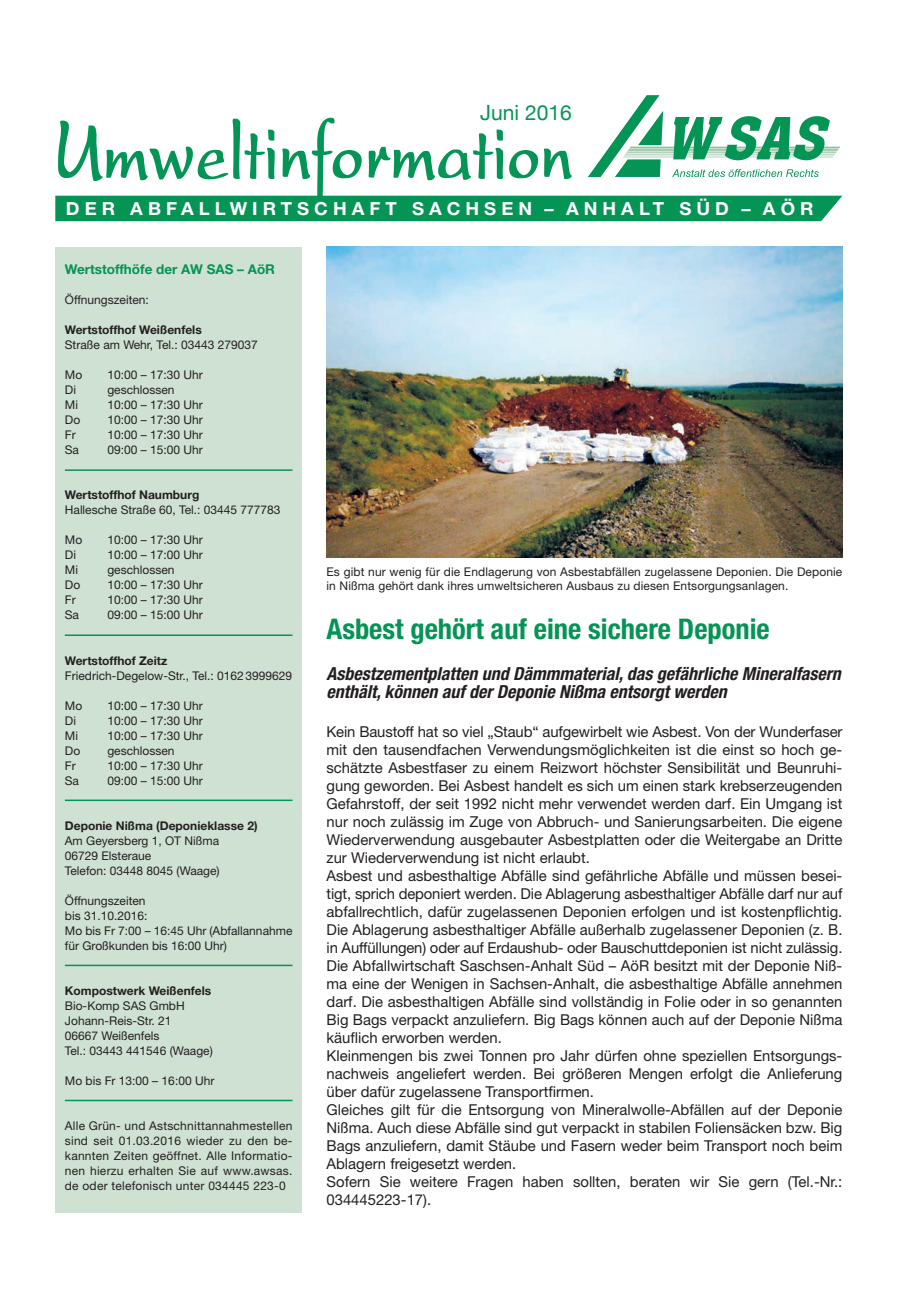
<style>
.page{position:relative;width:919px;height:1289px;background:#fff}
.page>*{position:absolute;margin:0;border:0;box-sizing:border-box;transform-origin:0 0}
.t1{font:700 89.25px "Present";letter-spacing:-.005em;color:#049455;scale:.69 1}
.t2{font:700 condensed 28.5px "Helvetica Neue";color:#049455}
.t3{font:21px "Helvetica Neue";color:#049455}
.t4{font:italic 700 condensed 18px/18px "Helvetica Neue";color:#231f20}
.t5{font:700 18px "Helvetica Neue East A";letter-spacing:.27em;color:#fff}
.t6{font:15px/18px "Helvetica Neue";color:#231f20}
.t7{font:700 13.5px "Helvetica Neue";color:#049455}
.t8{font:12px/15px "Helvetica Neue";color:#231f20}
.t9{font:700 12px "Helvetica Neue";color:#231f20}
</style>
<div class="page">
<div style="left:55px;top:196px;width:787px;height:25px;background:#049455"></div>
<svg style="left:588px;top:95px;width:252px;height:82px"></svg>
<div style="left:55px;top:247px;width:247px;height:965px;background:#cfe1d2"></div>
<hr style="left:65px;top:469px;width:227px;height:2px;background:#049455">
<hr style="left:65px;top:634px;width:227px;height:2px;background:#049455">
<hr style="left:65px;top:799px;width:227px;height:2px;background:#049455">
<hr style="left:65px;top:964px;width:227px;height:2px;background:#049455">
<hr style="left:65px;top:1099px;width:227px;height:2px;background:#049455">
<img style="left:326px;top:247px;width:516px;height:310px">
<h3 class="t3" style="left:480px;top:100px;width:93px">Juni 2016</h3>
<h1 class="t1" style="left:52px;top:101px;width:757px">Umweltinformation</h1>
<p class="t5" style="left:66px;top:197px;width:749px">DER ABFALLWIRTSCHAFT SACHSEN – ANHALT SÜD – AÖR</p>
<p class="t7" style="left:65px;top:261px;width:212px">Wertstoffhöfe der AW SAS – AöR</p>
<p class="t8" style="left:65px;top:292px;width:86px">Öffnungszeiten:</p>
<p class="t9" style="left:65px;top:322px;width:138px">Wertstoffhof Weißenfels</p>
<p class="t8" style="left:65px;top:337px;width:194px">Straße am Wehr, Tel.: 03443 279037</p>
<p class="t8" style="left:65px;top:367px;width:19px">Mo</p>
<p class="t8" style="left:107px;top:367px;width:97px">10:00 – 17:30 Uhr</p>
<p class="t8" style="left:65px;top:382px;width:13px">Di</p>
<p class="t8" style="left:107px;top:382px;width:69px">geschlossen</p>
<p class="t8" style="left:65px;top:397px;width:15px">Mi</p>
<p class="t8" style="left:107px;top:397px;width:97px">10:00 – 17:30 Uhr</p>
<p class="t8" style="left:65px;top:412px;width:17px">Do</p>
<p class="t8" style="left:107px;top:412px;width:97px">10:00 – 17:30 Uhr</p>
<p class="t8" style="left:65px;top:427px;width:12px">Fr</p>
<p class="t8" style="left:107px;top:427px;width:97px">10:00 – 17:30 Uhr</p>
<p class="t8" style="left:65px;top:442px;width:16px">Sa</p>
<p class="t8" style="left:107px;top:442px;width:97px">09:00 – 15:00 Uhr</p>
<p class="t9" style="left:65px;top:487px;width:136px">Wertstoffhof Naumburg</p>
<p class="t8" style="left:65px;top:502px;width:217px">Hallesche Straße 60, Tel.: 03445 777783</p>
<p class="t8" style="left:65px;top:532px;width:19px">Mo</p>
<p class="t8" style="left:107px;top:532px;width:97px">10:00 – 17:30 Uhr</p>
<p class="t8" style="left:65px;top:547px;width:13px">Di</p>
<p class="t8" style="left:107px;top:547px;width:97px">10:00 – 17:00 Uhr</p>
<p class="t8" style="left:65px;top:562px;width:15px">Mi</p>
<p class="t8" style="left:107px;top:562px;width:69px">geschlossen</p>
<p class="t8" style="left:65px;top:577px;width:17px">Do</p>
<p class="t8" style="left:107px;top:577px;width:97px">10:00 – 17:30 Uhr</p>
<p class="t8" style="left:65px;top:592px;width:12px">Fr</p>
<p class="t8" style="left:107px;top:592px;width:97px">10:00 – 17:30 Uhr</p>
<p class="t8" style="left:65px;top:607px;width:16px">Sa</p>
<p class="t8" style="left:107px;top:607px;width:97px">09:00 – 15:00 Uhr</p>
<p class="t9" style="left:65px;top:652px;width:104px">Wertstoffhof Zeitz</p>
<p class="t8" style="left:65px;top:667px;width:229px">Friedrich-Degelow-Str., Tel.: 0162 3999629</p>
<p class="t8" style="left:65px;top:697px;width:19px">Mo</p>
<p class="t8" style="left:107px;top:697px;width:97px">10:00 – 17:30 Uhr</p>
<p class="t8" style="left:65px;top:712px;width:13px">Di</p>
<p class="t8" style="left:107px;top:712px;width:97px">10:00 – 17:30 Uhr</p>
<p class="t8" style="left:65px;top:727px;width:15px">Mi</p>
<p class="t8" style="left:107px;top:727px;width:97px">10:00 – 17:30 Uhr</p>
<p class="t8" style="left:65px;top:742px;width:17px">Do</p>
<p class="t8" style="left:107px;top:742px;width:69px">geschlossen</p>
<p class="t8" style="left:65px;top:757px;width:12px">Fr</p>
<p class="t8" style="left:107px;top:757px;width:97px">10:00 – 17:30 Uhr</p>
<p class="t8" style="left:65px;top:772px;width:16px">Sa</p>
<p class="t8" style="left:107px;top:772px;width:97px">09:00 – 15:00 Uhr</p>
<p class="t9" style="left:65px;top:817px;width:194px">Deponie Nißma (Deponieklasse 2)</p>
<p class="t8" style="left:65px;top:832px;width:156px">Am Geyersberg 1, OT Nißma<br>06729 Elsteraue<br>Telefon: 03448 8045 (Waage)</p>
<p class="t8" style="left:65px;top:892px;width:229px">Öffnungszeiten<br>bis 31.10.2016:<br>Mo bis Fr 7:00 – 16:45 Uhr (Abfallannahme für Großkunden bis 16:00 Uhr)</p>
<p class="t9" style="left:65px;top:982px;width:148px">Kompostwerk Weißenfels</p>
<p class="t8" style="left:65px;top:997px;width:149px">Bio-Komp SAS GmbH<br>Johann-Reis-Str. 21<br>06667 Weißenfels<br>Tel.: 03443 441546 (Waage)</p>
<p class="t8" style="left:65px;top:1072px;width:151px">Mo bis Fr 13:00 – 16:00 Uhr</p>
<p class="t8" style="left:65px;top:1117px;width:229px;text-align:justify">Alle Grün- und Astschnittannahmestellen sind seit 01.03.2016 wieder zu den be&shy;kannten Zeiten geöffnet. Alle Informatio&shy;nen hierzu erhalten Sie auf www.awsas. de oder telefonisch unter 034445 223-0</p>
<p class="t8" style="left:326px;top:564px;width:517px;line-height:14.4px">Es gibt nur wenig für die Endlagerung von Asbestabfällen zugelassene Deponien. Die Deponie in Nißma gehört dank ihres umweltsicheren Ausbaus zu diesen Entsorgungsanlagen.</p>
<h2 class="t2" style="left:326px;top:611px;width:445px">Asbest gehört auf eine sichere Deponie</h2>
<p class="t4" style="left:326px;top:664px;width:515px">Asbestzementplatten und Dämmmaterial, das gefährliche Mineralfasern enthält, können auf der Deponie Nißma entsorgt werden</p>
<p class="t6" style="left:326px;top:722px;width:517px">Kein Baustoff hat so viel „Staub“ aufgewirbelt wie Asbest. Von der Wunderfaser mit den tausendfachen Verwendungsmöglichkeiten ist die einst so hoch ge&shy;schätzte Asbestfaser zu einem Reizwort höchster Sensibilität und Beunruhi&shy;gung geworden. Bei Asbest handelt es sich um einen stark krebserzeugenden Gefahrstoff, der seit 1992 nicht mehr verwendet werden darf. Ein Umgang ist nur noch zulässig im Zuge von Abbruch- und Sanierungsarbeiten. Die eigene Wiederverwendung ausgebauter Asbestplatten oder die Weitergabe an Dritte zur Wiederverwendung ist nicht erlaubt.<br>Asbest und asbesthaltige Abfälle sind gefährliche Abfälle und müssen besei&shy;tigt, sprich deponiert werden. Die Ablagerung asbesthaltiger Abfälle darf nur auf abfallrechtlich, dafür zugelassenen Deponien erfolgen und ist kostenpflichtig.<br>Die Ablagerung asbesthaltiger Abfälle außerhalb zugelassener Deponien (z. B. in Auffüllungen) oder auf Erdaushub- oder Bauschuttdeponien ist nicht zulässig.<br>Die Abfallwirtschaft Saschsen-Anhalt Süd – AöR besitzt mit der Deponie Niß&shy;ma eine der Wenigen in Sachsen-Anhalt, die asbesthaltige Abfälle annehmen darf. Die asbesthaltigen Abfälle sind vollständig in Folie oder in so genannten Big Bags verpackt anzuliefern. Big Bags können auch auf der Deponie Nißma käuflich erworben werden.<br>Kleinmengen bis zwei Tonnen pro Jahr dürfen ohne speziellen Entsorgungs&shy;nachweis angeliefert werden. Bei größeren Mengen erfolgt die Anlieferung über dafür zugelassene Transportfirmen.<br>Gleiches gilt für die Entsorgung von Mineralwolle-Abfällen auf der Deponie Nißma. Auch diese Abfälle sind gut verpackt in stabilen Foliensäcken bzw. Big Bags anzuliefern, damit Stäube und Fasern weder beim Transport noch beim Ablagern freigesetzt werden.<br>Sofern Sie weitere Fragen haben sollten, beraten wir Sie gern (Tel.-Nr.:<br>034445223-17).</p>
</div>
